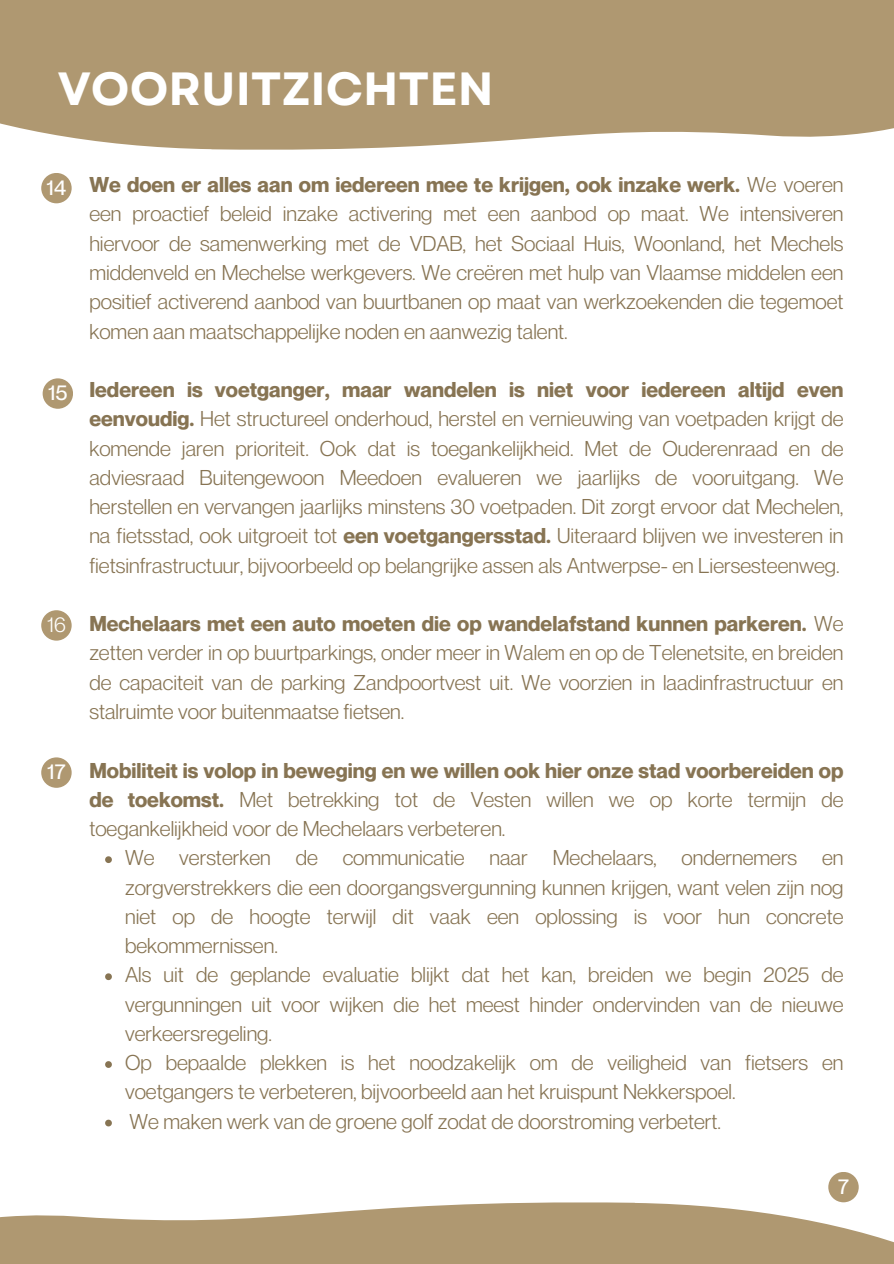
<style>
.page{position:relative;width:894px;height:1264px;background:#fff}
.page>*{position:absolute;margin:0;border:0;box-sizing:border-box;transform-origin:0 0}
.t1{font:700 46.5px "Garet";color:#fff}
.t2{font:21px/29.2px "Neue Montreal";color:#877453;text-align:justify}
.t3{font:500 21px "Neue Montreal";color:#fff}
.t4{font:21px "Neue Montreal";color:#fff}
.s1{font-weight:700}
</style>
<div class="page">
<div style="left:0;top:0;width:893px;height:150px;background:#af9871"></div>
<svg style="left:105px;top:856px;width:7px;height:7px"></svg>
<svg style="left:105px;top:973px;width:7px;height:7px"></svg>
<svg style="left:105px;top:1061px;width:7px;height:6px"></svg>
<svg style="left:105px;top:1119px;width:7px;height:7px"></svg>
<svg style="left:0;top:1202px;width:893px;height:61px;fill:#af9871"></svg>
<div style="left:41px;top:610px;width:31px;height:30px;background:#af9871;border-radius:50%"></div>
<div style="left:43px;top:378px;width:30px;height:31px;background:#af9871;border-radius:50%"></div>
<div style="left:41px;top:173px;width:31px;height:30px;background:#af9871;border-radius:50%"></div>
<div style="left:41px;top:757px;width:31px;height:30px;background:#af9871;border-radius:50%"></div>
<div style="left:828px;top:1171px;width:30px;height:31px;background:#af9871;border-radius:50%"></div>
<p class="t1" style="left:58px;top:55px;width:437px">VOORUITZICHTEN</p>
<p class="t3" style="left:47px;top:174px;width:21px">14</p>
<p class="t3" style="left:48px;top:380px;width:21px">15</p>
<p class="t4" style="left:47px;top:611px;width:20px">16</p>
<p class="t3" style="left:47px;top:759px;width:20px">17</p>
<h1 class="t2" style="left:89px;top:170px;width:755px"><span class="s1">We doen er alles aan om iedereen mee te krijgen, ook inzake werk.</span> We voeren een proactief beleid inzake activering met een aanbod op maat. We intensiveren hiervoor de samenwerking met de VDAB, het Sociaal Huis, Woonland, het Mechels middenveld en Mechelse werkgevers. We creëren met hulp van Vlaamse middelen een positief activerend aanbod van buurtbanen op maat van werkzoekenden die tegemoet komen aan maatschappelijke noden en aanwezig talent.</h1>
<p class="t2" style="left:89px;top:374px;width:755px"><span class="s1">Iedereen is voetganger, maar wandelen is niet voor iedereen altijd even eenvoudig.</span> Het structureel onderhoud, herstel en vernieuwing van voetpaden krijgt de komende jaren prioriteit. Ook dat is toegankelijkheid. Met de Ouderenraad en de adviesraad Buitengewoon Meedoen evalueren we jaarlijks de vooruitgang. We herstellen en vervangen jaarlijks minstens 30 voetpaden. Dit zorgt ervoor dat Mechelen, na fietsstad, ook uitgroeit tot <span class="s1">een voetgangersstad.</span> Uiteraard blijven we investeren in fietsinfrastructuur, bijvoorbeeld op belangrijke assen als Antwerpse- en Liersesteenweg.</p>
<p class="t2" style="left:89px;top:608px;width:755px"><span class="s1">Mechelaars met een auto moeten die op wandelafstand kunnen parkeren.</span> We zetten verder in op buurtparkings, onder meer in Walem en op de Telenetsite, en breiden de capaciteit van de parking Zandpoortvest uit. We voorzien in laadinfrastructuur en stalruimte voor buitenmaatse fietsen.</p>
<p class="t2" style="left:89px;top:755px;width:755px"><span class="s1">Mobiliteit is volop in beweging en we willen ook hier onze stad voorbereiden op de toekomst.</span> Met betrekking tot de Vesten willen we op korte termijn de toegankelijkheid voor de Mechelaars verbeteren.</p>
<p class="t2" style="left:125px;top:842px;width:719px">We versterken de communicatie naar Mechelaars, ondernemers en zorgverstrekkers die een doorgangsvergunning kunnen krijgen, want velen zijn nog niet op de hoogte terwijl dit vaak een oplossing is voor hun concrete bekommernissen.</p>
<p class="t2" style="left:125px;top:959px;width:719px">Als uit de geplande evaluatie blijkt dat het kan, breiden we begin 2025 de vergunningen uit voor wijken die het meest hinder ondervinden van de nieuwe verkeersregeling.</p>
<p class="t2" style="left:125px;top:1047px;width:719px">Op bepaalde plekken is het noodzakelijk om de veiligheid van fietsers en voetgangers te verbeteren, bijvoorbeeld aan het kruispunt Nekkerspoel.</p>
<p class="t2" style="left:129px;top:1106px;width:592px">We maken werk van de groene golf zodat de doorstroming verbetert.</p>
<p class="t3" style="left:837px;top:1173px;width:12px">7</p>
</div>
